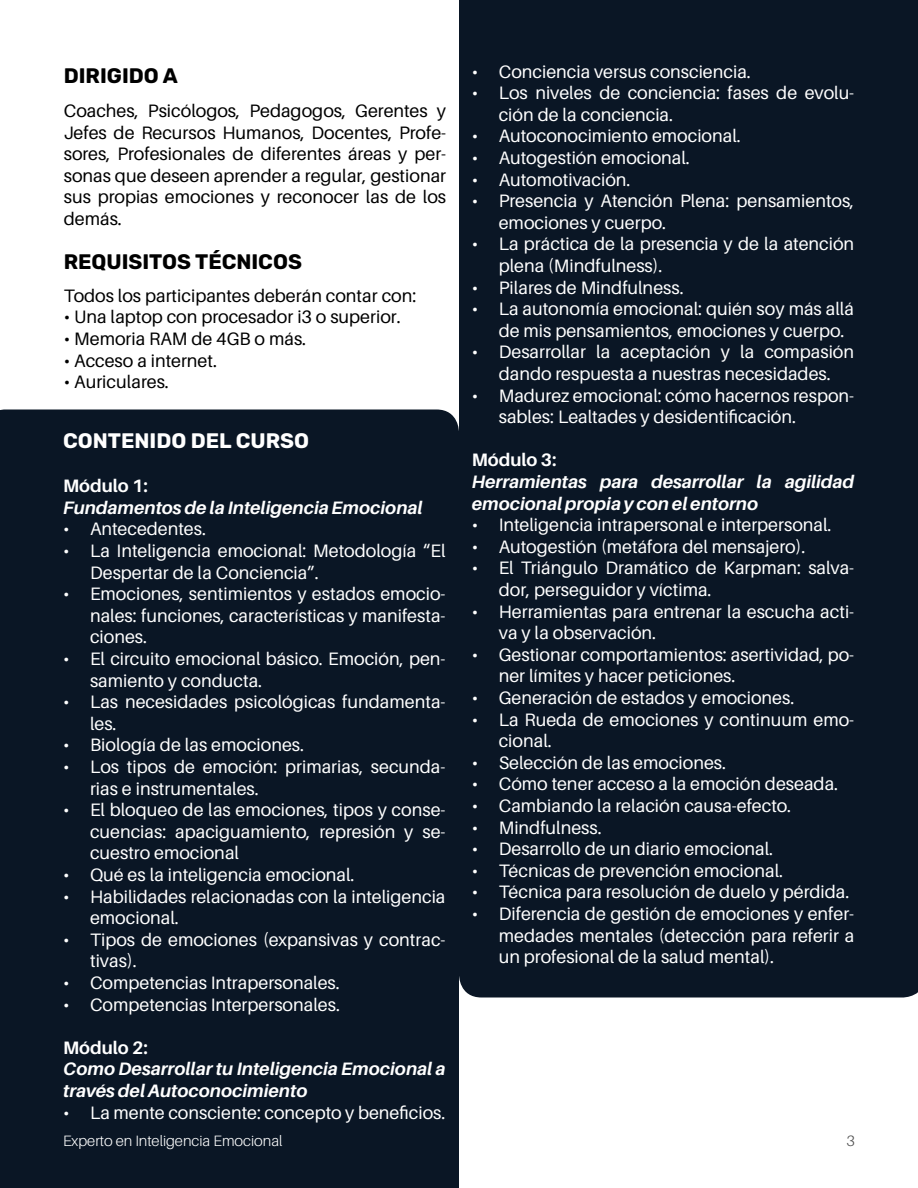
<style>
.page{position:relative;width:918px;height:1188px;background:#fff}
.page>*{position:absolute;margin:0;border:0;box-sizing:border-box;transform-origin:0 0}
.t1{font:700 21px "Rubik";color:#000}
.t2{font:700 21px "Rubik";color:#fff}
.t3{font:18px/21.6px "Aileron";color:#fff}
.t4{font:18px/21.6px "Aileron";color:#000;text-align:justify}
.t5{font:italic 700 18px/21.6px "Aileron";color:#fff}
.t6{font:700 18px "Aileron";color:#fff}
.t7{font:300 15px "Aileron";color:#fff}
.t8{font:300 15px "Aileron";color:#4d4d4d}
</style>
<div class="page">
<div style="left:0;top:410px;width:459px;height:778px;background:#0a1625"></div>
<div style="left:459px;top:0;width:459px;height:998px;background:#0a1625"></div>
<p class="t1" style="left:64px;top:64px;width:116px">DIRIGIDO A</p>
<p class="t4" style="left:64px;top:100px;width:384px">Coaches, Psicólogos, Pedagogos, Gerentes y Jefes de Recursos Humanos, Docentes, Profe&shy;sores, Profesionales de diferentes áreas y per&shy;sonas que deseen aprender a regular, gestionar sus propias emociones y reconocer las de los demás.</p>
<p class="t1" style="left:64px;top:250px;width:240px">REQUISITOS TÉCNICOS</p>
<p class="t4" style="left:64px;top:285px;width:354px">Todos los participantes deberán contar con:</p>
<p class="t4" style="left:64px;top:307px;width:339px">• Una laptop con procesador i3 o superior.</p>
<p class="t4" style="left:64px;top:328px;width:244px">• Memoria RAM de 4GB o más.</p>
<p class="t4" style="left:64px;top:350px;width:155px">• Acceso a internet.</p>
<p class="t4" style="left:64px;top:371px;width:107px">• Auriculares.</p>
<p class="t2" style="left:63px;top:429px;width:248px">CONTENIDO DEL CURSO</p>
<p class="t6" style="left:63px;top:476px;width:86px">Módulo 1:</p>
<p class="t5" style="left:63px;top:497px;width:361px">Fundamentos de la Inteligencia Emocional</p>
<p class="t3" style="left:63px;top:519px;width:144px">• Antecedentes.</p>
<p class="t3" style="left:90px;top:540px;width:357px;text-indent:-27px">• La Inteligencia emocional: Metodología “El<br>Despertar de la Conciencia”.</p>
<p class="t3" style="left:90px;top:583px;width:357px;text-align:justify;text-indent:-27px">• Emociones, sentimientos y estados emocio&shy;nales: funciones, características y manifesta&shy;ciones.</p>
<p class="t3" style="left:90px;top:648px;width:357px;text-indent:-27px">• El circuito emocional básico. Emoción, pen&shy;samiento y conducta.</p>
<p class="t3" style="left:90px;top:691px;width:357px;text-indent:-27px">• Las necesidades psicológicas fundamenta&shy;les.</p>
<p class="t3" style="left:63px;top:735px;width:243px">• Biología de las emociones.</p>
<p class="t3" style="left:90px;top:756px;width:357px;text-indent:-27px">• Los tipos de emoción: primarias, secunda&shy;rias e instrumentales.</p>
<p class="t3" style="left:90px;top:799px;width:357px;text-align:justify;text-indent:-27px">• El bloqueo de las emociones, tipos y conse&shy;cuencias: apaciguamiento, represión y se&shy;cuestro emocional</p>
<p class="t3" style="left:63px;top:864px;width:293px">• Qué es la inteligencia emocional.</p>
<p class="t3" style="left:90px;top:886px;width:357px;text-indent:-27px">• Habilidades relacionadas con la inteligencia emocional.</p>
<p class="t3" style="left:90px;top:929px;width:357px;text-indent:-27px">• Tipos de emociones (expansivas y contrac&shy;tivas).</p>
<p class="t3" style="left:63px;top:972px;width:278px">• Competencias Intrapersonales.</p>
<p class="t3" style="left:63px;top:994px;width:278px">• Competencias Interpersonales.</p>
<p class="t6" style="left:63px;top:1037px;width:86px">Módulo 2:</p>
<p class="t5" style="left:63px;top:1058px;width:384px">Como Desarrollar tu Inteligencia Emocional a través del Autoconocimiento</p>
<p class="t3" style="left:63px;top:1102px;width:384px">• La mente consciente: concepto y beneficios.</p>
<p class="t3" style="left:472px;top:61px;width:281px">• Conciencia versus consciencia.</p>
<p class="t3" style="left:499px;top:82px;width:357px;text-indent:-27px">• Los niveles de conciencia: fases de evolu&shy;ción de la conciencia.</p>
<p class="t3" style="left:472px;top:126px;width:271px">• Autoconocimiento emocional.</p>
<p class="t3" style="left:472px;top:147px;width:220px">• Autogestión emocional.</p>
<p class="t3" style="left:472px;top:169px;width:160px">• Automotivación.</p>
<p class="t3" style="left:499px;top:190px;width:357px;text-indent:-27px">• Presencia y Atención Plena: pensamientos, emociones y cuerpo.</p>
<p class="t3" style="left:499px;top:234px;width:357px;text-indent:-27px">• La práctica de la presencia y de la atención plena (Mindfulness).</p>
<p class="t3" style="left:472px;top:277px;width:213px">• Pilares de Mindfulness.</p>
<p class="t3" style="left:499px;top:298px;width:357px;text-indent:-27px">• La autonomía emocional: quién soy más allá de mis pensamientos, emociones y cuerpo.</p>
<p class="t3" style="left:472px;top:342px;width:384px;text-align:center">• Desarrollar la aceptación y la compasión dando respuesta a nuestras necesidades.</p>
<p class="t3" style="left:499px;top:385px;width:357px;text-indent:-27px">• Madurez emocional: cómo hacernos respon&shy;sables: Lealtades y desidentificación.</p>
<p class="t6" style="left:472px;top:450px;width:86px">Módulo 3:</p>
<p class="t5" style="left:472px;top:471px;width:384px">Herramientas para desarrollar la agilidad emocional propia y con el entorno</p>
<p class="t3" style="left:472px;top:514px;width:361px">• Inteligencia intrapersonal e interpersonal.</p>
<p class="t3" style="left:472px;top:536px;width:335px">• Autogestión (metáfora del mensajero).</p>
<p class="t3" style="left:499px;top:558px;width:357px;text-indent:-27px">• El Triángulo Dramático de Karpman: salva&shy;dor, perseguidor y víctima.</p>
<p class="t3" style="left:499px;top:601px;width:357px;text-indent:-27px">• Herramientas para entrenar la escucha acti&shy;va y la observación.</p>
<p class="t3" style="left:499px;top:644px;width:357px;text-indent:-27px">• Gestionar comportamientos: asertividad, po&shy;ner límites y hacer peticiones.</p>
<p class="t3" style="left:472px;top:687px;width:324px">• Generación de estados y emociones.</p>
<p class="t3" style="left:499px;top:709px;width:357px;text-indent:-27px">• La Rueda de emociones y continuum emo&shy;cional.</p>
<p class="t3" style="left:472px;top:752px;width:256px">• Selección de las emociones.</p>
<p class="t3" style="left:472px;top:774px;width:368px">• Cómo tener acceso a la emoción deseada.</p>
<p class="t3" style="left:472px;top:795px;width:321px">• Cambiando la relación causa-efecto.</p>
<p class="t3" style="left:472px;top:817px;width:131px">• Mindfulness.</p>
<p class="t3" style="left:472px;top:838px;width:303px">• Desarrollo de un diario emocional.</p>
<p class="t3" style="left:472px;top:860px;width:313px">• Técnicas de prevención emocional.</p>
<p class="t3" style="left:472px;top:882px;width:379px">• Técnica para resolución de duelo y pérdida.</p>
<p class="t3" style="left:499px;top:903px;width:357px;text-align:justify;text-indent:-27px">• Diferencia de gestión de emociones y enfer&shy;medades mentales (detección para referir a un profesional de la salud mental).</p>
<p class="t7" style="left:63px;top:1132px;width:221px">Experto en Inteligencia Emocional</p>
<p class="t8" style="left:847px;top:1132px;width:10px">3</p>
</div>
